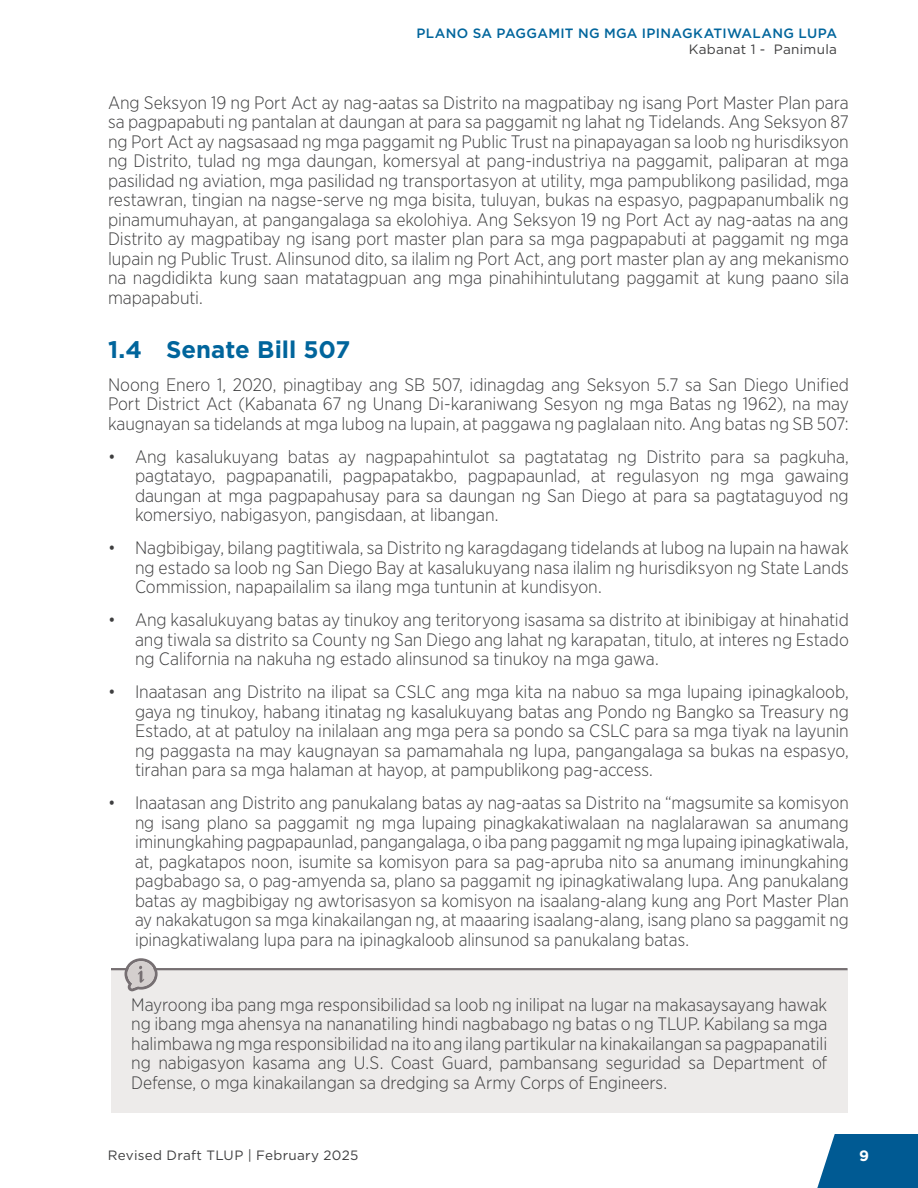
<style>
.page{position:relative;width:918px;height:1188px;background:#fff}
.page>*{position:absolute;margin:0;border:0;box-sizing:border-box;transform-origin:0 0}
.t1{font:700 24px "Gotham";color:#00659c}
.t2{font:300 18px/19.5px "Gotham Narrow";letter-spacing:-.005em;color:#3e3e3f;text-align:justify}
.t3{font:700 15px "Gotham";color:#fff}
.t4{font:13.5px "Gotham";letter-spacing:.02em;color:#3e3e3f}
.t5{font:500 13.5px "Gotham";letter-spacing:.025em;color:#00659c}
</style>
<div class="page">
<div style="left:111px;top:969px;width:737px;height:144px;background:#edebea"></div>
<hr style="left:111px;top:968px;width:737px;height:2px;background:#766f72">
<svg style="left:125px;top:958px;width:33px;height:33px"></svg>
<svg style="left:817px;top:1134px;width:101px;height:54px;background:#16689c"></svg>
<p class="t5" style="left:417px;top:24px;width:422px">PLANO SA PAGGAMIT NG MGA IPINAGKATIWALANG LUPA</p>
<p class="t4" style="left:689px;top:41px;width:150px">Kabanat 1 - Panimula</p>
<p class="t2" style="left:108px;top:92px;width:742px">Ang Seksyon 19 ng Port Act ay nag-aatas sa Distrito na magpatibay ng isang Port Master Plan para sa pagpapabuti ng pantalan at daungan at para sa paggamit ng lahat ng Tidelands. Ang Seksyon 87 ng Port Act ay nagsasaad ng mga paggamit ng Public Trust na pinapayagan sa loob ng hurisdiksyon ng Distrito, tulad ng mga daungan, komersyal at pang-industriya na paggamit, paliparan at mga pasilidad ng aviation, mga pasilidad ng transportasyon at utility, mga pampublikong pasilidad, mga restawran, tingian na nagse-serve ng mga bisita, tuluyan, bukas na espasyo, pagpapanumbalik ng pinamumuhayan, at pangangalaga sa ekolohiya. Ang Seksyon 19 ng Port Act ay nag-aatas na ang Distrito ay magpatibay ng isang port master plan para sa mga pagpapabuti at paggamit ng mga lupain ng Public Trust. Alinsunod dito, sa ilalim ng Port Act, ang port master plan ay ang mekanismo na nagdidikta kung saan matatagpuan ang mga pinahihintulutang paggamit at kung paano sila mapapabuti.</p>
<h1 class="t1" style="left:108px;top:333px;width:244px">1.4 Senate Bill 507</h1>
<p class="t2" style="left:108px;top:374px;width:742px">Noong Enero 1, 2020, pinagtibay ang SB 507, idinagdag ang Seksyon 5.7 sa San Diego Unified Port District Act (Kabanata 67 ng Unang Di-karaniwang Sesyon ng mga Batas ng 1962), na may kaugnayan sa tidelands at mga lubog na lupain, at paggawa ng paglalaan nito. Ang batas ng SB 507:</p>
<p class="t2" style="left:135px;top:446px;width:715px;text-indent:-27px">• Ang kasalukuyang batas ay nagpapahintulot sa pagtatatag ng Distrito para sa pagkuha, pagtatayo, pagpapanatili, pagpapatakbo, pagpapaunlad, at regulasyon ng mga gawaing daungan at mga pagpapahusay para sa daungan ng San Diego at para sa pagtataguyod ng komersiyo, nabigasyon, pangisdaan, at libangan.</p>
<p class="t2" style="left:135px;top:538px;width:715px;text-indent:-27px">• Nagbibigay, bilang pagtitiwala, sa Distrito ng karagdagang tidelands at lubog na lupain na hawak ng estado sa loob ng San Diego Bay at kasalukuyang nasa ilalim ng hurisdiksyon ng State Lands Commission, napapailalim sa ilang mga tuntunin at kundisyon.</p>
<p class="t2" style="left:135px;top:610px;width:715px;text-indent:-27px">• Ang kasalukuyang batas ay tinukoy ang teritoryong isasama sa distrito at ibinibigay at hinahatid ang tiwala sa distrito sa County ng San Diego ang lahat ng karapatan, titulo, at interes ng Estado ng California na nakuha ng estado alinsunod sa tinukoy na mga gawa.</p>
<p class="t2" style="left:135px;top:682px;width:715px;text-indent:-27px">• Inaatasan ang Distrito na ilipat sa CSLC ang mga kita na nabuo sa mga lupaing ipinagkaloob, gaya ng tinukoy, habang itinatag ng kasalukuyang batas ang Pondo ng Bangko sa Treasury ng Estado, at at patuloy na inilalaan ang mga pera sa pondo sa CSLC para sa mga tiyak na layunin ng paggasta na may kaugnayan sa pamamahala ng lupa, pangangalaga sa bukas na espasyo, tirahan para sa mga halaman at hayop, at pampublikong pag-access.</p>
<p class="t2" style="left:135px;top:793px;width:715px;text-indent:-27px">• Inaatasan ang Distrito ang panukalang batas ay nag-aatas sa Distrito na “magsumite sa komisyon ng isang plano sa paggamit ng mga lupaing pinagkakatiwalaan na naglalarawan sa anumang iminungkahing pagpapaunlad, pangangalaga, o iba pang paggamit ng mga lupaing ipinagkatiwala, at, pagkatapos noon, isumite sa komisyon para sa pag-apruba nito sa anumang iminungkahing pagbabago sa, o pag-amyenda sa, plano sa paggamit ng ipinagkatiwalang lupa. Ang panukalang batas ay magbibigay ng awtorisasyon sa komisyon na isaalang-alang kung ang Port Master Plan ay nakakatugon sa mga kinakailangan ng, at maaaring isaalang-alang, isang plano sa paggamit ng ipinagkatiwalang lupa para na ipinagkaloob alinsunod sa panukalang batas.</p>
<p class="t2" style="left:131px;top:994px;width:698px">Mayroong iba pang mga responsibilidad sa loob ng inilipat na lugar na makasaysayang hawak ng ibang mga ahensya na nananatiling hindi nagbabago ng batas o ng TLUP. Kabilang sa mga halimbawa ng mga responsibilidad na ito ang ilang partikular na kinakailangan sa pagpapanatili ng nabigasyon kasama ang U.S. Coast Guard, pambansang seguridad sa Department of Defense, o mga kinakailangan sa dredging sa Army Corps of Engineers.</p>
<p class="t4" style="left:108px;top:1146px;width:252px">Revised Draft TLUP | February 2025</p>
<p class="t3" style="left:859px;top:1146px;width:11px">9</p>
</div>
